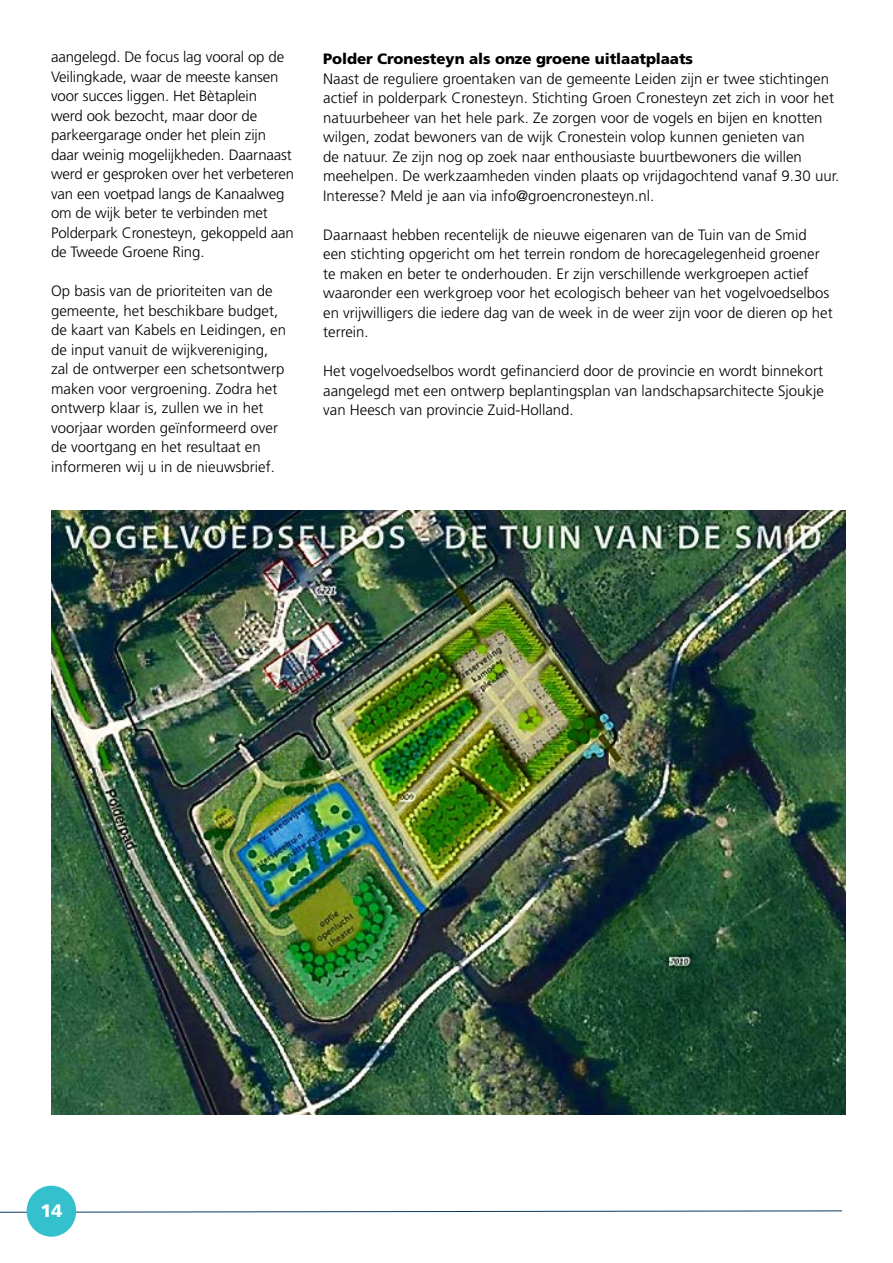
<style>
.page{position:relative;width:893px;height:1263px;background:#fff}
.page>*{position:absolute;margin:0;border:0;box-sizing:border-box;transform-origin:0 0}
.t1{font:900 18px "Frutiger LT Std";color:#fff}
.broodtekst{font:300 15px/19.5px "Frutiger LT Std";color:#000}
.broodtekst-2{font:900 15px "Frutiger LT Std";letter-spacing:-.005em;color:#000}
</style>
<div class="page">
<svg style="left:0;top:1210px;width:842px;height:3px"></svg>
<div style="left:27px;top:1186px;width:49px;height:51px;background:#34c0cc;border-radius:50%"></div>
<img style="left:51px;top:510px;width:795px;height:604px">
<p class="broodtekst" style="left:51px;top:48px;width:244px">aangelegd. De focus lag vooral op de Veilingkade, waar de meeste kansen voor succes liggen. Het Bètaplein<br>werd ook bezocht, maar door de parkeergarage onder het plein zijn daar weinig mogelijkheden. Daarnaast werd er gesproken over het verbeteren van een voetpad langs de Kanaalweg om de wijk beter te verbinden met Polderpark Cronesteyn, gekoppeld aan de Tweede Groene Ring.</p>
<p class="broodtekst" style="left:51px;top:282px;width:237px">Op basis van de prioriteiten van de gemeente, het beschikbare budget, de kaart van Kabels en Leidingen, en de input vanuit de wijkvereniging, zal de ontwerper een schetsontwerp maken voor vergroening. Zodra het ontwerp klaar is, zullen we in het voorjaar worden geïnformeerd over de voortgang en het resultaat en informeren wij u in de nieuwsbrief.</p>
<p class="broodtekst-2" style="left:323px;top:50px;width:371px">Polder Cronesteyn als onze groene uitlaatplaats</p>
<p class="broodtekst" style="left:323px;top:69px;width:518px">Naast de reguliere groentaken van de gemeente Leiden zijn er twee stichtingen actief in polderpark Cronesteyn. Stichting Groen Cronesteyn zet zich in voor het natuurbeheer van het hele park. Ze zorgen voor de vogels en bijen en knotten wilgen, zodat bewoners van de wijk Cronestein volop kunnen genieten van<br>de natuur. Ze zijn nog op zoek naar enthousiaste buurtbewoners die willen meehelpen. De werkzaamheden vinden plaats op vrijdagochtend vanaf 9.30 uur.<br>Interesse? Meld je aan via info@groencronesteyn.nl.</p>
<p class="broodtekst" style="left:323px;top:225px;width:511px">Daarnaast hebben recentelijk de nieuwe eigenaren van de Tuin van de Smid een stichting opgericht om het terrein rondom de horecagelegenheid groener te maken en beter te onderhouden. Er zijn verschillende werkgroepen actief waaronder een werkgroep voor het ecologisch beheer van het vogelvoedselbos en vrijwilligers die iedere dag van de week in de weer zijn voor de dieren op het terrein.</p>
<p class="broodtekst" style="left:323px;top:362px;width:502px;text-align:justify">Het vogelvoedselbos wordt gefinancierd door de provincie en wordt binnekort aangelegd met een ontwerp beplantingsplan van landschapsarchitecte Sjoukje van Heesch van provincie Zuid-Holland.</p>
<p class="t1" style="left:40px;top:1200px;width:24px">14</p>
</div>
